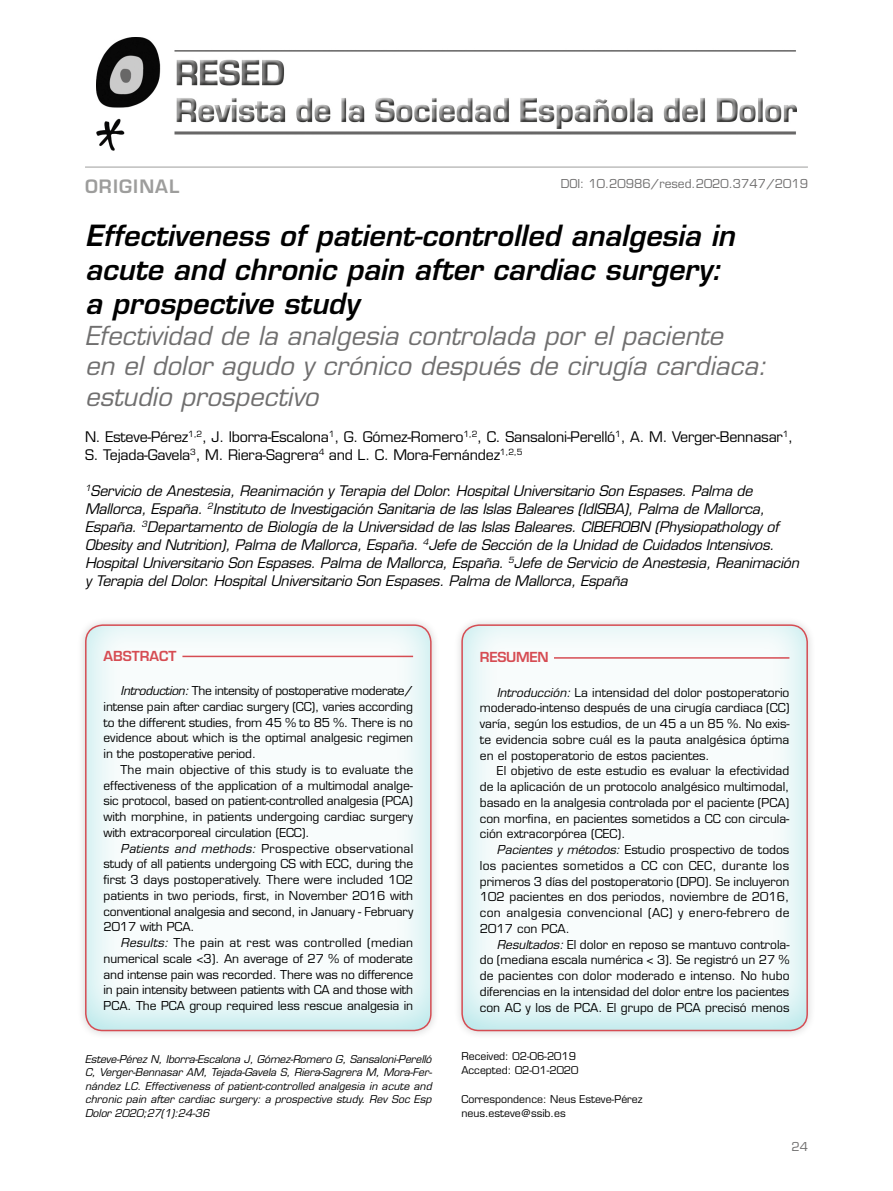
<style>
.page{position:relative;width:893px;height:1191px;background:#fff}
.page>*{position:absolute;margin:0;border:0;box-sizing:border-box;transform-origin:0 0}
.t1{font:italic 600 28.5px/34.2px "Eurostile LT Std";color:#000}
.t2{font:italic 25.5px/30.6px "Eurostile LT Std";color:#706f6f}
.t3{font:600 18px "Eurostile LT Std";letter-spacing:.06em;color:#9d9d9c}
.t4{font:italic 14.25px/18px "Eurostile LT Std";letter-spacing:-.015em;color:#000}
.t5{font:14.25px/18px "Eurostile LT Std";letter-spacing:-.015em;color:#000}
.t6{font:600 13.5px "Eurostile LT Std";color:#d64c53}
.t7{font:600 13.5px "Eurostile LT Std";letter-spacing:-.02em;color:#d64c53}
.t8{font:12px/15.8px "Eurostile LT Std";color:#000;text-align:justify}
.t9{font:12px "Eurostile LT Std";color:#706f6f}
.t10{font:italic 10.5px/13.5px "Eurostile LT Std";letter-spacing:.005em;color:#000;text-align:justify}
.t11{font:10.5px/13.5px "Eurostile LT Std";color:#000}
.s1{font-style:italic}
</style>
<div class="page">
<div style="left:72px;top:612px;width:371px;height:421px;background:#00b2bb;opacity:.3"></div>
<hr style="left:182px;top:655px;width:231px;height:2px;background:#d64c53">
<div style="left:85px;top:624px;width:347px;height:407px;border:2px solid #d64c53;border-radius:17px"></div>
<div style="left:453px;top:616px;width:363px;height:424px;background:#000;opacity:.2"></div>
<div style="left:448px;top:611px;width:372px;height:420px;background:#00b2bb;opacity:.3"></div>
<hr style="left:554px;top:657px;width:235px;height:1px;background:#d64c53">
<div style="left:461px;top:624px;width:347px;height:407px;border:2px solid #d64c53;border-radius:17px"></div>
<hr style="left:85px;top:167px;width:723px;height:1px;background:#9d9d9c">
<img style="left:96px;top:37px;width:701px;height:114px">
<h3 class="t3" style="left:85px;top:175px;width:96px">ORIGINAL</h3>
<p class="t9" style="left:561px;top:176px;width:249px">DOI: 10.20986/resed.2020.3747/2019</p>
<h1 class="t1" style="left:85px;top:218px;width:651px">Effectiveness of patient-controlled analgesia in acute and chronic pain after cardiac surgery: a prospective study</h1>
<h2 class="t2" style="left:85px;top:321px;width:683px">Efectividad de la analgesia controlada por el paciente<br>en el dolor agudo y crónico después de cirugía cardiaca: estudio prospectivo</h2>
<p class="t5" style="left:85px;top:428px;width:710px">N. Esteve-Pérez<sup>1,2</sup>, J. Iborra-Escalona<sup>1</sup>, G. Gómez-Romero<sup>1,2</sup>, C. Sansaloni-Perelló<sup>1</sup>, A. M. Verger-Bennasar<sup>1</sup>,<br>S. Tejada-Gavela<sup>3</sup>, M. Riera-Sagrera<sup>4</sup> and L. C. Mora-Fernández<sup>1,2,5</sup></p>
<p class="t4" style="left:85px;top:482px;width:715px"><sup>1</sup>Servicio de Anestesia, Reanimación y Terapia del Dolor. Hospital Universitario Son Espases. Palma de Mallorca, España. <sup>2</sup>Instituto de Investigación Sanitaria de las Islas Baleares (IdISBA), Palma de Mallorca, España. <sup>3</sup>Departamento de Biología de la Universidad de las Islas Baleares. CIBEROBN (Physiopathology of Obesity and Nutrition), Palma de Mallorca, España. <sup>4</sup>Jefe de Sección de la Unidad de Cuidados Intensivos.<br>Hospital Universitario Son Espases. Palma de Mallorca, España. <sup>5</sup>Jefe de Servicio de Anestesia, Reanimación y Terapia del Dolor. Hospital Universitario Son Espases. Palma de Mallorca, España</p>
<p class="t6" style="left:104px;top:647px;width:74px">ABSTRACT</p>
<p class="t8" style="left:104px;top:683px;width:311px;text-indent:17px"><span class="s1">Introduction:</span> The intensity of postoperative moderate/ intense pain after cardiac surgery (CC), varies according to the different studies, from 45 % to 85 %. There is no evidence about which is the optimal analgesic regimen in the postoperative period.</p>
<p class="t8" style="left:104px;top:761px;width:311px;text-indent:17px">The main objective of this study is to evaluate the effectiveness of the application of a multimodal analge&shy;sic protocol, based on patient-controlled analgesia (PCA) with morphine, in patients undergoing cardiac surgery with extracorporeal circulation (ECC).</p>
<p class="t8" style="left:104px;top:840px;width:311px;text-indent:17px"><span class="s1">Patients and methods:</span> Prospective observational study of all patients undergoing CS with ECC, during the first 3 days postoperatively. There were included 102 patients in two periods, first, in November 2016 with conventional analgesia and second, in January - February 2017 with PCA.</p>
<p class="t8" style="left:104px;top:935px;width:311px;text-indent:17px"><span class="s1">Results:</span> The pain at rest was controlled (median numerical scale &lt;3). An average of 27 % of moderate and intense pain was recorded. There was no difference in pain intensity between patients with CA and those with PCA. The PCA group required less rescue analgesia in</p>
<p class="t10" style="left:85px;top:1052px;width:349px">Esteve-Pérez N, Iborra-Escalona J, Gómez-Romero G, Sansaloni-Perelló C, Verger-Bennasar AM, Tejada-Gavela S, Riera-Sagrera M, Mora-Fer&shy;nández LC. Effectiveness of patient-controlled analgesia in acute and chronic pain after cardiac surgery: a prospective study. Rev Soc Esp Dolor 2020;27(1):24-36</p>
<p class="t7" style="left:480px;top:649px;width:70px">RESUMEN</p>
<p class="t8" style="left:480px;top:684px;width:311px;text-indent:17px"><span class="s1">Introducción:</span> La intensidad del dolor postoperatorio moderado-intenso después de una cirugía cardiaca (CC) varía, según los estudios, de un 45 a un 85 %. No exis&shy;te evidencia sobre cuál es la pauta analgésica óptima en el postoperatorio de estos pacientes.</p>
<p class="t8" style="left:480px;top:763px;width:311px;text-indent:17px">El objetivo de este estudio es evaluar la efectividad de la aplicación de un protocolo analgésico multimodal, basado en la analgesia controlada por el paciente (PCA) con morfina, en pacientes sometidos a CC con circula&shy;ción extracorpórea (CEC).</p>
<p class="t8" style="left:480px;top:842px;width:311px;text-indent:17px"><span class="s1">Pacientes y métodos:</span> Estudio prospectivo de todos los pacientes sometidos a CC con CEC, durante los primeros 3 días del postoperatorio (DPO). Se incluyeron 102 pacientes en dos periodos, noviembre de 2016, con analgesia convencional (AC) y enero-febrero de 2017 con PCA.</p>
<p class="t8" style="left:480px;top:936px;width:311px;text-indent:17px"><span class="s1">Resultados:</span> El dolor en reposo se mantuvo controla&shy;do (mediana escala numérica &lt; 3). Se registró un 27 % de pacientes con dolor moderado e intenso. No hubo diferencias en la intensidad del dolor entre los pacientes con AC y los de PCA. El grupo de PCA precisó menos</p>
<p class="t11" style="left:461px;top:1049px;width:119px">Received: 02-06-2019<br>Accepted: 02-01-2020</p>
<p class="t11" style="left:461px;top:1092px;width:183px">Correspondence: Neus Esteve-Pérez neus.esteve@ssib.es</p>
<p class="t9" style="left:791px;top:1139px;width:18px">24</p>
</div>
